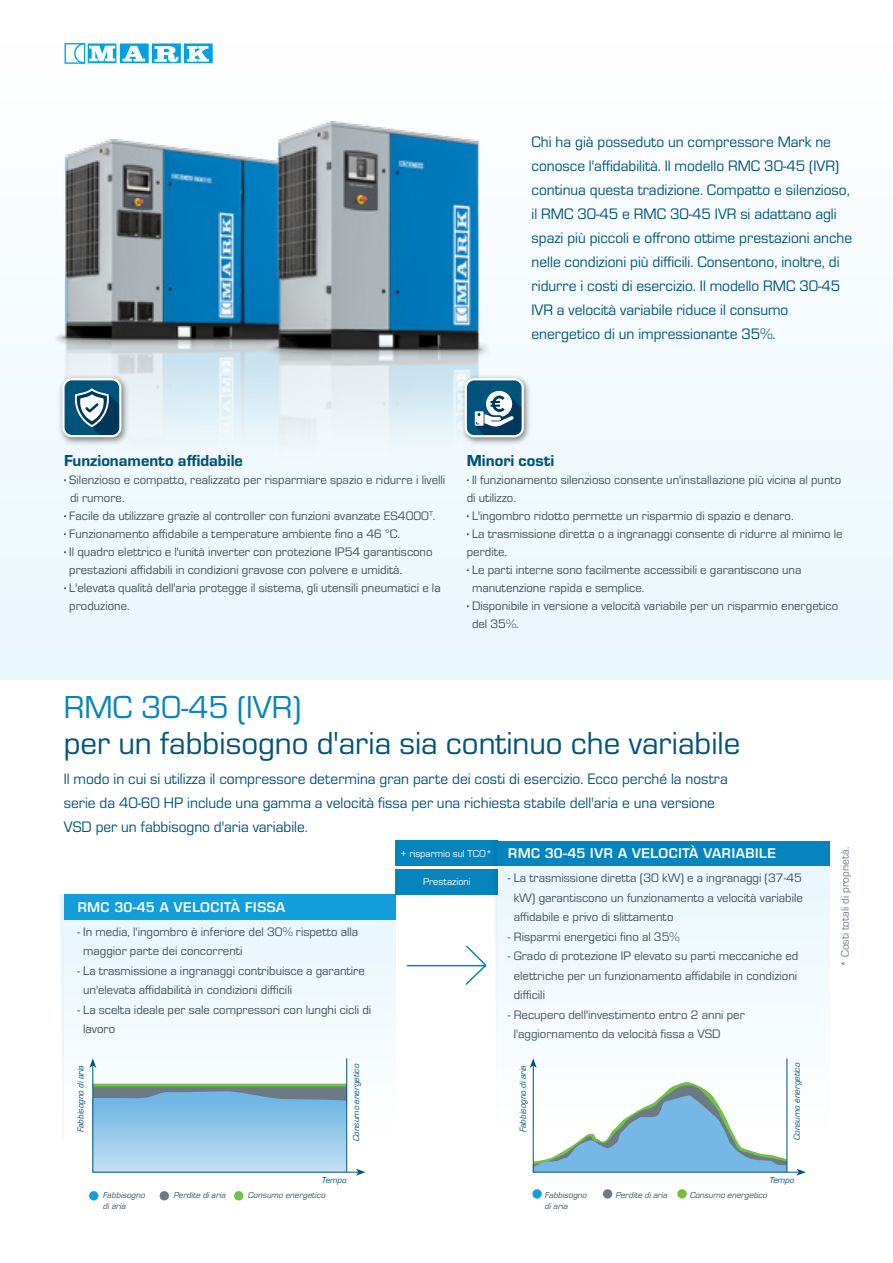
<style>
.page{position:relative;width:893px;height:1263px;background:#fff}
.page>*{position:absolute;margin:0;border:0;box-sizing:border-box;transform-origin:0 0}
.t1{font:33px "Eurostile";color:#00537a}
.t2{font:33px "Eurostile";color:#0584bd}
.t3{font:16.5px "Eurostile Hea";color:#00537a}
.t4{font:15.75px/24px "Eurostile";color:#00537a}
.t5{font:600 13.5px "Eurostile LT Pro";color:#fff}
.t6{font:12.75px/19.5px "Eurostile";color:#425159}
.t7{font:11.25px "Eurostile";color:#6b7a83}
.t8{font:10.5px "Eurostile";color:#fff}
.t9{font:italic 9px/10.5px "Eurostile";color:#425159}
.t10{font:italic 9px "Eurostile";color:#00537a}
</style>
<div class="page">
<div style="left:0;top:43px;width:893px;height:637px;background:#f1f9fd"></div>
<img style="left:17px;top:109px;width:513px;height:325px">
<div style="left:234px;top:1191px;width:10px;height:10px;background:#71bf44;border-radius:50%"></div>
<div style="left:159px;top:1191px;width:10px;height:10px;background:#6b7a83;border-radius:50%"></div>
<svg style="left:89px;top:1191px;width:10px;height:10px"></svg>
<div style="left:64px;top:894px;width:332px;height:26px;background:#119eda"></div>
<div style="left:64px;top:920px;width:332px;height:209px;background:#eaf7fd"></div>
<div style="left:396px;top:869px;width:102px;height:25px;background:#0584bd"></div>
<div style="left:396px;top:841px;width:102px;height:25px;background:#0584bd"></div>
<div style="left:498px;top:841px;width:331px;height:25px;background:#0584bd"></div>
<div style="left:498px;top:866px;width:331px;height:263px;background:#f2fafd"></div>
<svg style="left:406px;top:945px;width:65px;height:40px"></svg>
<svg style="left:471px;top:866px;width:27px;height:191px"></svg>
<svg style="left:89px;top:1058px;width:276px;height:117px"></svg>
<hr style="left:346px;top:1058px;width:1px;height:114px;background:#00537a">
<svg style="left:530px;top:1058px;width:276px;height:117px"></svg>
<hr style="left:787px;top:1058px;width:1px;height:114px;background:#00537a">
<img style="left:56px;top:372px;width:75px;height:72px">
<svg style="left:62px;top:378px;width:59px;height:59px"></svg>
<img style="left:458px;top:372px;width:72px;height:72px">
<svg style="left:465px;top:378px;width:59px;height:59px"></svg>
<svg style="left:677px;top:1189px;width:10px;height:10px"></svg>
<div style="left:603px;top:1189px;width:10px;height:10px;background:#6b7a83;border-radius:50%"></div>
<svg style="left:532px;top:1189px;width:10px;height:10px"></svg>
<svg style="left:64px;top:43px;width:149px;height:21px"></svg>
<p class="t4" style="left:531px;top:130px;width:322px">Chi ha già posseduto un compressore Mark ne conosce l'affidabilità. Il modello RMC 30-45 (IVR) continua questa tradizione. Compatto e silenzioso, il RMC 30-45 e RMC 30-45 IVR si adattano agli spazi più piccoli e offrono ottime prestazioni anche nelle condizioni più difficili. Consentono, inoltre, di ridurre i costi di esercizio. Il modello RMC 30-45<br>IVR a velocità variabile riduce il consumo energetico di un impressionante 35%.</p>
<p class="t3" style="left:64px;top:449px;width:181px">Funzionamento affidabile</p>
<p class="t6" style="left:69px;top:471px;width:378px;line-height:18px">Silenzioso e compatto, realizzato per risparmiare spazio e ridurre i livelli di rumore.<br>Facile da utilizzare grazie al controller con funzioni avanzate ES4000<sup>T</sup>.<br>Funzionamento affidabile a temperature ambiente fino a 46 °C.<br>Il quadro elettrico e l'unità inverter con protezione IP54 garantiscono prestazioni affidabili in condizioni gravose con polvere e umidità.<br>L'elevata qualità dell'aria protegge il sistema, gli utensili pneumatici e la produzione.</p>
<p class="t3" style="left:467px;top:449px;width:89px">Minori costi</p>
<p class="t6" style="left:472px;top:470px;width:371px">Il funzionamento silenzioso consente un'installazione più vicina al punto</p>
<p class="t6" style="left:467px;top:488px;width:51px">di utilizzo.</p>
<p class="t6" style="left:472px;top:506px;width:323px">L'ingombro ridotto permette un risparmio di spazio e denaro.</p>
<p class="t6" style="left:472px;top:524px;width:372px">La trasmissione diretta o a ingranaggi consente di ridurre al minimo le</p>
<p class="t6" style="left:467px;top:542px;width:42px">perdite.</p>
<p class="t6" style="left:472px;top:560px;width:331px">Le parti interne sono facilmente accessibili e garantiscono una</p>
<p class="t6" style="left:472px;top:578px;width:174px">manutenzione rapida e semplice.</p>
<p class="t6" style="left:472px;top:596px;width:368px">Disponibile in versione a velocità variabile per un risparmio energetico</p>
<p class="t6" style="left:472px;top:614px;width:48px">del 35%.</p>
<h1 class="t2" style="left:64px;top:690px;width:239px">RMC 30-45 (IVR)</h1>
<h1 class="t1" style="left:64px;top:726px;width:678px">per un fabbisogno d'aria sia continuo che variabile</h1>
<p class="t4" style="left:64px;top:767px;width:665px">Il modo in cui si utilizza il compressore determina gran parte dei costi di esercizio. Ecco perché la nostra serie da 40-60 HP include una gamma a velocità fissa per una richiesta stabile dell'aria e una versione<br>VSD per un fabbisogno d'aria variabile.</p>
<p class="t5" style="left:77px;top:899px;width:210px">RMC 30-45 A VELOCITÀ FISSA</p>
<p class="t6" style="left:83px;top:922px;width:277px;text-indent:-6px">- In media, l'ingombro è inferiore del 30% rispetto alla maggior parte dei concorrenti</p>
<p class="t6" style="left:83px;top:961px;width:283px;text-indent:-6px">- La trasmissione a ingranaggi contribuisce a garantire un'elevata affidabilità in condizioni difficili</p>
<p class="t6" style="left:83px;top:1000px;width:290px;text-indent:-6px">- La scelta ideale per sale compressori con lunghi cicli di lavoro</p>
<p class="t10" style="left:74px;top:1132px;width:69px;rotate:-90deg">Fabbisogno di aria</p>
<p class="t10" style="left:350px;top:1141px;width:79px;rotate:-90deg">Consumo energetico</p>
<p class="t10" style="left:322px;top:1174px;width:26px">Tempo</p>
<p class="t8" style="left:400px;top:847px;width:93px">+ risparmio sul TCO*</p>
<p class="t8" style="left:423px;top:875px;width:49px">Prestazioni</p>
<p class="t5" style="left:508px;top:845px;width:270px">RMC 30-45 IVR A VELOCITÀ VARIABILE</p>
<p class="t6" style="left:514px;top:868px;width:291px;text-align:justify;text-indent:-6px">- La trasmissione diretta (30 kW) e a ingranaggi (37-45 kW) garantiscono un funzionamento a velocità variabile affidabile e privo di slittamento</p>
<p class="t6" style="left:508px;top:927px;width:173px">- Risparmi energetici fino al 35%</p>
<p class="t6" style="left:514px;top:946px;width:286px;text-align:justify;text-indent:-6px">- Grado di protezione IP elevato su parti meccaniche ed elettriche per un funzionamento affidabile in condizioni difficili</p>
<p class="t6" style="left:514px;top:1005px;width:232px;text-indent:-6px">- Recupero dell'investimento entro 2 anni per l'aggiornamento da velocità fissa a VSD</p>
<p class="t10" style="left:517px;top:1132px;width:69px;rotate:-90deg">Fabbisogno di aria</p>
<p class="t10" style="left:791px;top:1140px;width:79px;rotate:-90deg">Consumo energetico</p>
<p class="t10" style="left:770px;top:1174px;width:26px">Tempo</p>
<p class="t9" style="left:103px;top:1189px;width:44px">Fabbisogno di aria</p>
<p class="t9" style="left:174px;top:1189px;width:54px">Perdite di aria</p>
<p class="t9" style="left:248px;top:1189px;width:79px">Consumo energetico</p>
<p class="t9" style="left:545px;top:1189px;width:44px">Fabbisogno di aria</p>
<p class="t9" style="left:616px;top:1189px;width:54px">Perdite di aria</p>
<p class="t9" style="left:690px;top:1189px;width:79px">Consumo energetico</p>
<p class="t7" style="left:839px;top:967px;width:121px;rotate:-90deg">* Costi totali di proprietà.</p>
</div>
